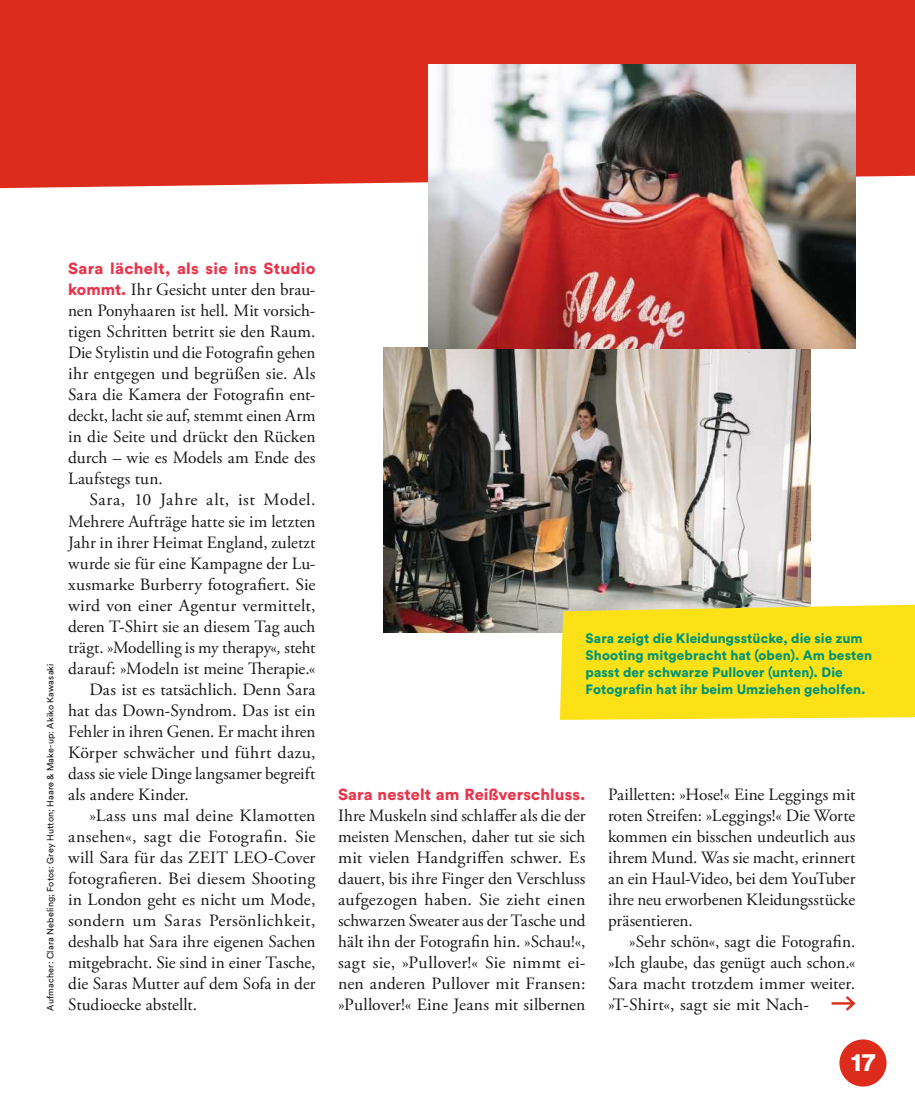
<style>
.page{position:relative;width:915px;height:1115px;background:#fff}
.page>*{position:absolute;margin:0;border:0;box-sizing:border-box;transform-origin:0 0}
.t1{font:900 25.8px "Circular Std";color:#fff}
.t2{font:17.25px/21px "Zeit Garamond Pro";letter-spacing:.005em;color:#151616;text-align:justify}
.t3{font:17.25px "Zeit Garamond Pro";letter-spacing:.03em;color:#151616}
.t4{font:900 15.9px "Circular Std";letter-spacing:.015em;color:#e9334a}
.t5{font:900 13.5px/17.2px "Circular Std";letter-spacing:.005em;color:#009477}
.t6{font:9px "Circular Std";letter-spacing:.02em;color:#151616}
.s1{font-family:"Circular Std";font-weight:900;font-size:15.9px;color:#e9334a}
.s2{font-style:italic}
</style>
<div class="page">
<div style="left:0;top:0;width:914px;height:188px;background:#dd2b1c"></div>
<img style="left:383px;top:348px;width:427px;height:284px">
<img style="left:428px;top:64px;width:427px;height:284px">
<div style="left:559px;top:604px;width:355px;height:115px;background:#fbe116"></div>
<div style="left:839px;top:1039px;width:47px;height:47px;background:#dd2b1c;border-radius:50%"></div>
<hr style="left:831px;top:1001px;width:22px;height:3px;background:#dd2b1c">
<svg style="left:843px;top:996px;width:13px;height:15px"></svg>
<p class="t6" style="left:45px;top:1010px;width:349px;rotate:-90deg">Aufmacher: Clara Nebeling; Fotos: Grey Hutton; Haare &amp; Make-up: Akiko Kawasaki</p>
<p class="t4" style="left:68px;top:258px;width:249px">Sara lächelt, als sie ins Studio</p>
<p class="t2" style="left:68px;top:280px;width:249px"><span class="s1">kommt.</span> Ihr Gesicht unter den brau&shy;nen Ponyhaaren ist hell. Mit vorsich&shy;tigen Schritten betritt sie den Raum.<br>Die Stylistin und die Fotografin gehen ihr entgegen und begrüßen sie. Als Sara die Kamera der Fotografin ent&shy;deckt, lacht sie auf, stemmt einen Arm in die Seite und drückt den Rücken durch – wie es Models am Ende des Laufstegs tun.</p>
<p class="t3" style="left:89px;top:489px;width:227px">Sara, 10 Jahre alt, ist Model.</p>
<p class="t2" style="left:68px;top:511px;width:249px">Mehrere Aufträge hatte sie im letzten</p>
<p class="t2" style="left:68px;top:532px;width:249px">Jahr in ihrer Heimat England, zuletzt</p>
<p class="t2" style="left:68px;top:553px;width:249px">wurde sie für eine Kampagne der Lu-</p>
<p class="t2" style="left:68px;top:574px;width:249px">xusmarke Burberry fotografiert. Sie</p>
<p class="t2" style="left:68px;top:595px;width:249px">wird von einer Agentur vermittelt,</p>
<p class="t2" style="left:68px;top:616px;width:249px">deren T-Shirt sie an diesem Tag auch</p>
<p class="t2" style="left:68px;top:637px;width:249px">trägt. »Modelling is my therapy«<span class="s2">,</span> steht</p>
<p class="t2" style="left:68px;top:658px;width:249px">darauf: »Modeln ist meine Therapie.«</p>
<p class="t2" style="left:89px;top:679px;width:227px">Das ist es tatsächlich. Denn Sara</p>
<p class="t2" style="left:68px;top:700px;width:249px">hat das Down-Syndrom. Das ist ein</p>
<p class="t2" style="left:68px;top:721px;width:249px">Fehler in ihren Genen. Er macht ihren</p>
<p class="t2" style="left:68px;top:742px;width:249px">Körper schwächer und führt dazu,</p>
<p class="t2" style="left:68px;top:763px;width:249px">dass sie viele Dinge langsamer begreift</p>
<p class="t2" style="left:68px;top:784px;width:122px">als andere Kinder.</p>
<p class="t2" style="left:89px;top:805px;width:227px">»Lass uns mal deine Klamotten</p>
<p class="t2" style="left:68px;top:826px;width:249px">ansehen«, sagt die Fotografin. Sie</p>
<p class="t2" style="left:68px;top:847px;width:249px">will Sara für das ZEIT LEO-Cover</p>
<p class="t2" style="left:68px;top:868px;width:249px">fotografieren. Bei diesem Shooting</p>
<p class="t2" style="left:68px;top:889px;width:249px">in London geht es nicht um Mode,</p>
<p class="t2" style="left:68px;top:910px;width:249px">sondern um Saras Persönlichkeit,</p>
<p class="t2" style="left:68px;top:931px;width:249px">deshalb hat Sara ihre eigenen Sachen</p>
<p class="t2" style="left:68px;top:952px;width:249px">mitgebracht. Sie sind in einer Tasche,</p>
<p class="t2" style="left:68px;top:973px;width:249px">die Saras Mutter auf dem Sofa in der</p>
<p class="t2" style="left:68px;top:994px;width:130px">Studioecke abstellt.</p>
<p class="t5" style="left:585px;top:628px;width:288px">Sara zeigt die Kleidungsstücke, die sie zum Shooting mitgebracht hat (oben). Am besten passt der schwarze Pullover (unten). Die Fotografin hat ihr beim Umziehen geholfen.</p>
<p class="t4" style="left:338px;top:783px;width:249px">Sara nestelt am Reißverschluss.</p>
<p class="t2" style="left:338px;top:805px;width:249px">Ihre Muskeln sind schlaffer als die der meisten Menschen, daher tut sie sich mit vielen Handgriffen schwer. Es dauert, bis ihre Finger den Verschluss aufgezogen haben. Sie zieht einen schwarzen Sweater aus der Tasche und hält ihn der Fotografin hin. »Schau!«, sagt sie, »Pullover!« Sie nimmt ei&shy;nen anderen Pullover mit Fransen: »Pullover!« Eine Jeans mit silbernen</p>
<p class="t2" style="left:607px;top:784px;width:249px">Pailletten: »Hose!« Eine Leggings mit roten Streifen: »Leggings!« Die Worte kommen ein bisschen undeutlich aus ihrem Mund. Was sie macht, erinnert an ein Haul-Video, bei dem YouTuber ihre neu erworbenen Kleidungsstücke präsentieren.</p>
<p class="t2" style="left:607px;top:931px;width:249px;text-indent:21px">»Sehr schön«, sagt die Fotografin. »Ich glaube, das genügt auch schon.« Sara macht trotzdem immer weiter. »T-Shirt«, sagt sie mit Nach-</p>
<h1 class="t1" style="left:850px;top:1044px;width:26px">17</h1>
</div>
